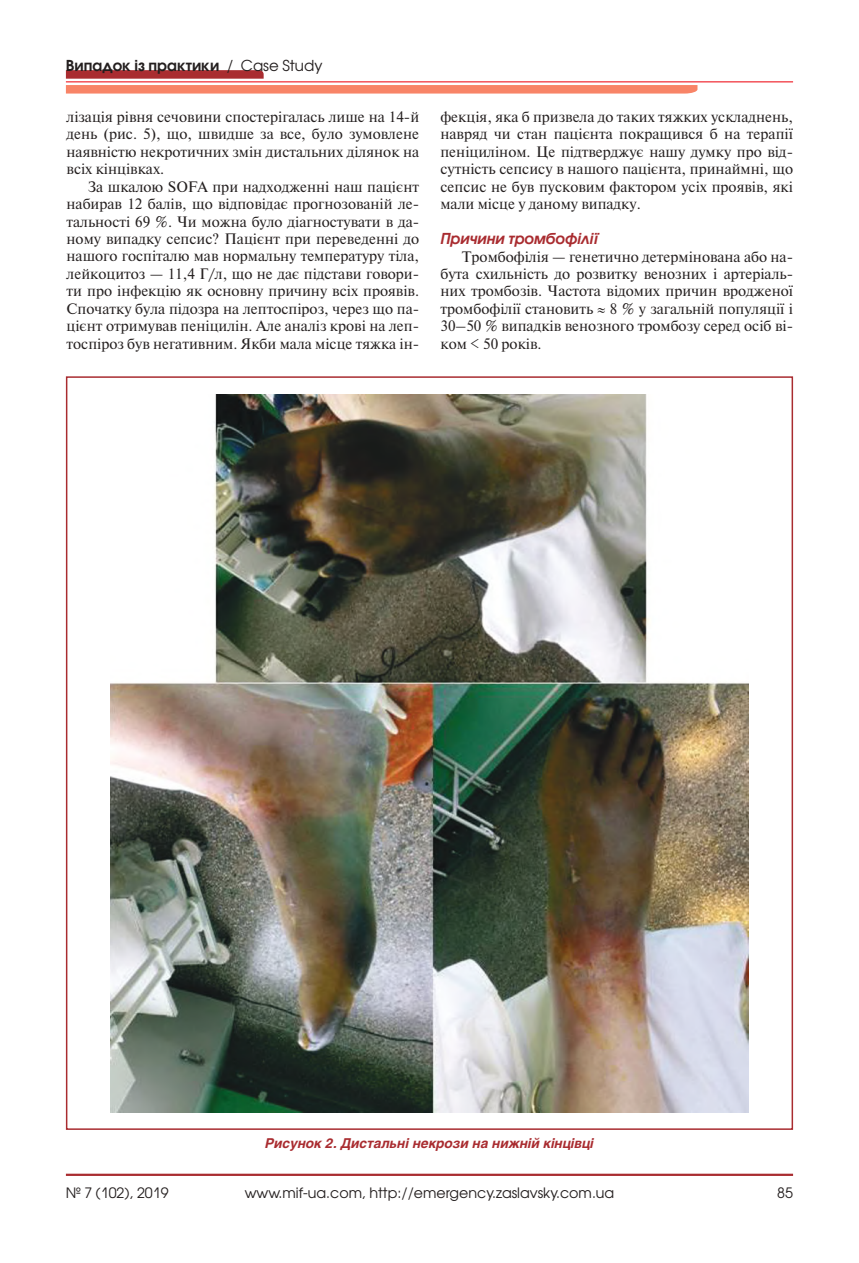
<style>
.page{position:relative;width:859px;height:1263px;background:#fff}
.page>*{position:absolute;margin:0;border:0;box-sizing:border-box;transform-origin:0 0}
.t1{font:700 15px "Avant Garde Gothic C";color:#241f1f}
.t2{font:italic 700 15px "Avant Garde Gothic C";color:#a92c30}
.t3{font:14.25px/17.4px "Newton C";color:#241f1f;text-align:justify}
.t4{font:14.25px "Avant Garde Gothic C";color:#241f1f}
.t5{font:italic 700 13.5px "Helios";color:#a92c30}
.s1{font-weight:400}
</style>
<div class="page">
<svg style="left:66px;top:85px;width:631px;height:9px;background:#f88a6f"></svg>
<svg style="left:66px;top:70px;width:198px;height:9px;background:#ad383b"></svg>
<hr style="left:66px;top:81px;width:727px;height:1px;background:#ef1923">
<hr style="left:66px;top:1174px;width:727px;height:2px;background:#a92c30">
<img style="left:111px;top:394px;width:637px;height:719px">
<p class="t1" style="left:66px;top:57px;width:258px">Випадок із практики <span class="s1">/ Case Study</span></p>
<p class="t3" style="left:67px;top:108px;width:354px">лізація рівня сечовини спостерігалась лише на 14-й день (рис. 5), що, швидше за все, було зумовлене наявністю некротичних змін дистальних ділянок на всіх кінцівках.</p>
<p class="t3" style="left:67px;top:178px;width:354px;text-indent:21px">За шкалою SOFA при надходженні наш пацієнт набирав 12 балів, що відповідає прогнозованій ле&shy;тальності 69 %. Чи можна було діагностувати в да&shy;ному випадку сепсис? Пацієнт при переведенні до нашого госпіталю мав нормальну температуру тіла, лейкоцитоз — 11,4 Г/л, що не дає підстави говори&shy;ти про інфекцію як основну причину всіх проявів.<br>Спочатку була підозра на лептоспіроз, через що па&shy;цієнт отримував пеніцилін. Але аналіз крові на леп&shy;тоспіроз був негативним. Якби мала місце тяжка ін-</p>
<p class="t3" style="left:440px;top:108px;width:354px">фекція, яка б призвела до таких тяжких ускладнень, навряд чи стан пацієнта покращився б на терапії пеніциліном. Це підтверджує нашу думку про від&shy;сутність сепсису в нашого пацієнта, принаймні, що сепсис не був пусковим фактором усіх проявів, які мали місце у даному випадку.</p>
<p class="t2" style="left:440px;top:229px;width:159px">Причини тромбофілії</p>
<p class="t3" style="left:440px;top:248px;width:354px;text-indent:21px">Тромбофілія — генетично детермінована або на&shy;бута схильність до розвитку венозних і артеріаль&shy;них тромбозів. Частота відомих причин вродженої тромбофілії становить ≈ 8 % у загальній популяції і 30–50 % випадків венозного тромбозу серед осіб ві&shy;ком &lt; 50 років.</p>
<p class="t5" style="left:265px;top:1135px;width:330px">Рисунок 2. Дистальні некрози на нижній кінцівці</p>
<p class="t4" style="left:66px;top:1185px;width:104px">№ 7 (102), 2019</p>
<p class="t4" style="left:245px;top:1185px;width:371px">www.mif-ua.com, http://emergency.zaslavsky.com.ua</p>
<p class="t4" style="left:777px;top:1185px;width:17px">85</p>
</div>
